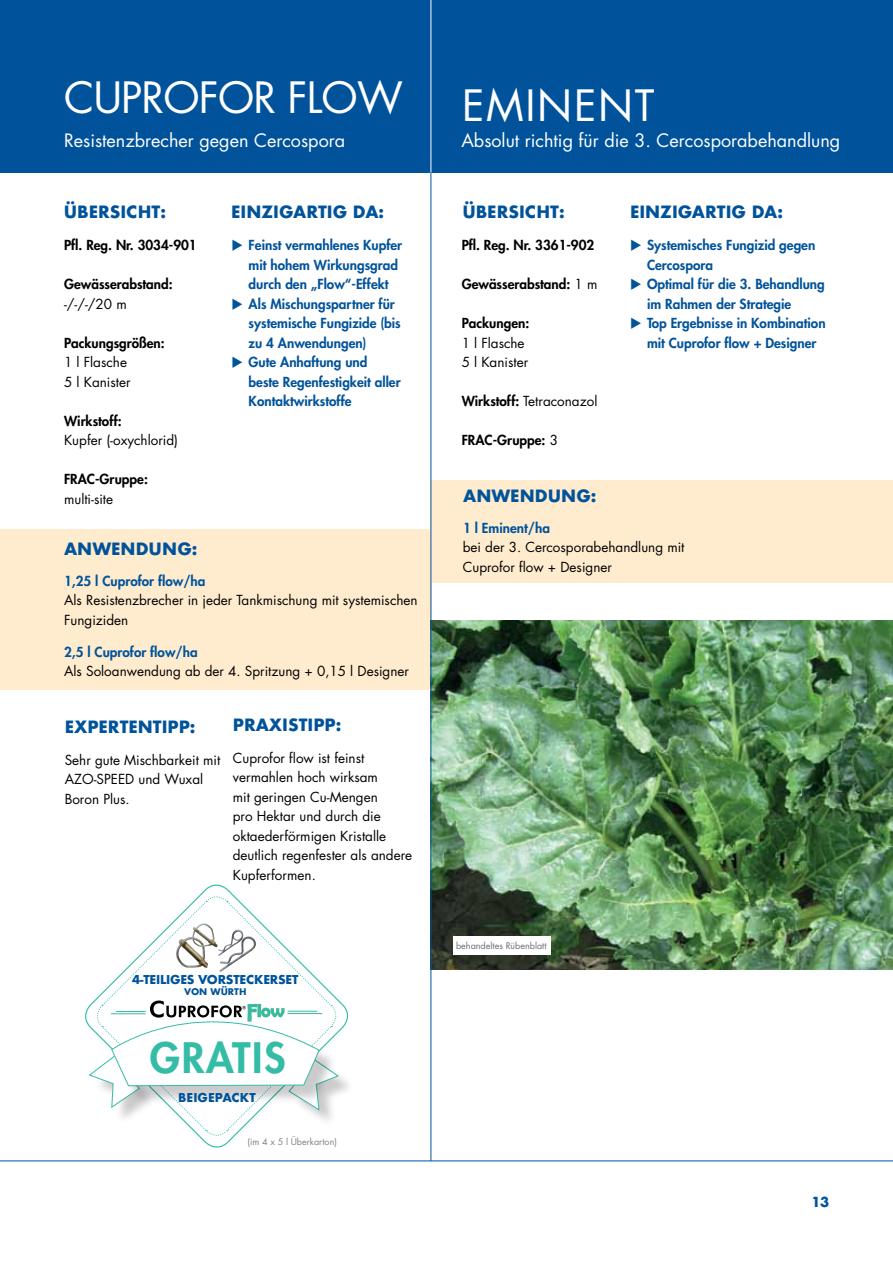
<style>
.page{position:relative;width:893px;height:1263px;background:#fff}
.page>*{position:absolute;margin:0;border:0;box-sizing:border-box;transform-origin:0 0}
.t1{font:42px "Futura";letter-spacing:-.02em;color:#fff}
.t2{font:800 40.8px "Futura";letter-spacing:.04em;color:#35bca7}
.t3{font:18px "Futura";color:#fff}
.t4{font:700 16.5px "Futura";color:#00539b}
.t5{font:13.5px/19.5px "Futura";color:#000}
.t6{font:800 13.5px/19.5px "Futura";color:#00539b}
.t7{font:800 13.5px "Futura";color:#000}
.t8{font:700 13.5px "Futura";color:#00539b}
.t9{font:700 11.85px "Futura";letter-spacing:-.02em;color:#00539b}
.t10{font:9px "Futura";color:#6d6e71}
.t11{font:9px "Futura";color:#808285}
.t12{font:700 9px "Futura";color:#00539b}
.s1{font-weight:400}
.s2{font-weight:800}
</style>
<div class="page">
<div style="left:0;top:0;width:893px;height:173px;background:#00539b"></div>
<hr style="left:0;top:1160px;width:893px;height:1px;background:#00539b">
<hr style="left:431px;top:0;width:1px;height:173px;background:#fff">
<div style="left:0;top:529px;width:431px;height:161px;background:#ffecce"></div>
<img style="left:432px;top:620px;width:461px;height:349px">
<div style="left:454px;top:936px;width:97px;height:19px;background:#fff"></div>
<div style="left:431px;top:480px;width:462px;height:103px;background:#ffecce"></div>
<hr style="left:431px;top:173px;width:1px;height:988px;background:#00539b">
<svg style="left:85px;top:884px;width:264px;height:264px"></svg>
<svg style="left:89px;top:894px;width:250px;height:244px"></svg>
<img style="left:175px;top:937px;width:33px;height:31px">
<img style="left:192px;top:923px;width:26px;height:24px">
<h1 class="t1" style="left:64px;top:68px;width:326px">Cuprofor flow</h1>
<h3 class="t3" style="left:64px;top:128px;width:283px">Resistenzbrecher gegen Cercospora</h3>
<h1 class="t1" style="left:462px;top:77px;width:53px">Eminent</h1>
<h3 class="t3" style="left:461px;top:128px;width:380px">Absolut richtig für die 3. Cercosporabehandlung</h3>
<p class="t4" style="left:64px;top:200px;width:104px">ÜBERSICHT:</p>
<p class="t4" style="left:231px;top:200px;width:154px">EINZIGARTIG DA:</p>
<p class="t4" style="left:462px;top:200px;width:104px">ÜBERSICHT:</p>
<p class="t4" style="left:630px;top:200px;width:154px">EINZIGARTIG DA:</p>
<p class="t7" style="left:64px;top:236px;width:134px">Pfl. Reg. Nr. 3034-901</p>
<p class="t7" style="left:64px;top:275px;width:110px">Gewässerabstand:</p>
<p class="t5" style="left:64px;top:294px;width:64px">-/-/-/20 m</p>
<p class="t7" style="left:64px;top:334px;width:102px">Packungsgrößen:</p>
<p class="t5" style="left:64px;top:352px;width:68px">1 l Flasche<br>5 l Kanister</p>
<p class="t7" style="left:64px;top:412px;width:59px">Wirkstoff:</p>
<p class="t5" style="left:64px;top:430px;width:115px">Kupfer (-oxychlorid)</p>
<p class="t7" style="left:64px;top:470px;width:85px">FRAC-Gruppe:</p>
<p class="t5" style="left:64px;top:489px;width:51px">multi-site</p>
<p class="t6" style="left:249px;top:235px;width:155px;text-indent:-17px">◆ Feinst vermahlenes Kupfer mit hohem Wirkungsgrad durch den „Flow“-Effekt</p>
<p class="t6" style="left:249px;top:294px;width:154px;text-indent:-17px">◆ Als Mischungspartner für systemische Fungizide (bis zu 4 Anwendungen)</p>
<p class="t6" style="left:249px;top:352px;width:153px;text-indent:-17px">◆ Gute Anhaftung und beste Regenfestigkeit aller<br>Kontaktwirkstoffe</p>
<p class="t4" style="left:64px;top:537px;width:62px">ANWENDUNG</p>
<p class="t4" style="left:192px;top:537px;width:7px">:</p>
<p class="t6" style="left:64px;top:571px;width:143px">1,25 l Cuprofor flow/ha</p>
<p class="t5" style="left:64px;top:590px;width:355px">Als Resistenzbrecher in jeder Tankmischung mit systemischen<br>Fungiziden</p>
<p class="t6" style="left:64px;top:642px;width:135px">2,5 l Cuprofor flow/ha</p>
<p class="t5" style="left:64px;top:661px;width:347px">Als Soloanwendung ab der 4. Spritzung + 0,15 l Designer</p>
<p class="t4" style="left:65px;top:715px;width:132px">EXPERTENTIPP:</p>
<p class="t5" style="left:65px;top:750px;width:157px">Sehr gute Mischbarkeit mit<br>AZO-SPEED und Wuxal<br>Boron Plus.</p>
<p class="t4" style="left:233px;top:713px;width:110px">PRAXISTIPP:</p>
<p class="t5" style="left:233px;top:748px;width:181px">Cuprofor flow ist feinst vermahlen hoch wirksam<br>mit geringen Cu-Mengen<br>pro Hektar und durch die oktaederförmigen Kristalle deutlich regenfester als andere<br>Kupferformen.</p>
<p class="t9" style="left:132px;top:970px;width:168px">4-TEILIGES VORSTECKERSET</p>
<p class="t12" style="left:184px;top:985px;width:16px">VON</p>
<p class="t12" style="left:210px;top:985px;width:18px">WÜRTH</p>
<h2 class="t2" style="left:150px;top:1031px;width:137px">GRATIS</h2>
<p class="t9" style="left:178px;top:1088px;width:17px">BEIGEPACKT</p>
<p class="t11" style="left:247px;top:1135px;width:91px">(im 4 x 5 l Überkarton)</p>
<p class="t7" style="left:462px;top:236px;width:134px">Pfl. Reg. Nr. 3361-902</p>
<p class="t7" style="left:462px;top:275px;width:137px">Gewässerabstand: <span class="s1">1 m</span></p>
<p class="t7" style="left:462px;top:314px;width:69px">Packungen:</p>
<p class="t5" style="left:462px;top:333px;width:68px">1 l Flasche<br>5 l Kanister</p>
<p class="t5" style="left:462px;top:391px;width:137px"><span class="s2">Wirkstoff:</span> Tetraconazol</p>
<p class="t7" style="left:462px;top:431px;width:98px">FRAC-Gruppe: <span class="s1">3</span></p>
<p class="t6" style="left:647px;top:235px;width:170px;text-indent:-17px">◆ Systemisches Fungizid gegen<br>Cercospora</p>
<p class="t6" style="left:647px;top:274px;width:179px;text-indent:-17px">◆ Optimal für die 3. Behandlung im Rahmen der Strategie</p>
<p class="t6" style="left:630px;top:313px;width:197px;text-align:center">◆ Top Ergebnisse in Kombination mit Cuprofor flow + Designer</p>
<p class="t4" style="left:463px;top:484px;width:62px">ANWENDUNG</p>
<p class="t4" style="left:591px;top:484px;width:7px">:</p>
<p class="t6" style="left:463px;top:518px;width:88px">1 l Eminent/ha</p>
<p class="t5" style="left:463px;top:537px;width:223px">bei der 3. Cercosporabehandlung mit<br>Cuprofor flow + Designer</p>
<p class="t10" style="left:456px;top:940px;width:92px">behandeltes Rübenblatt</p>
<p class="t8" style="left:812px;top:1192px;width:19px">13</p>
</div>
